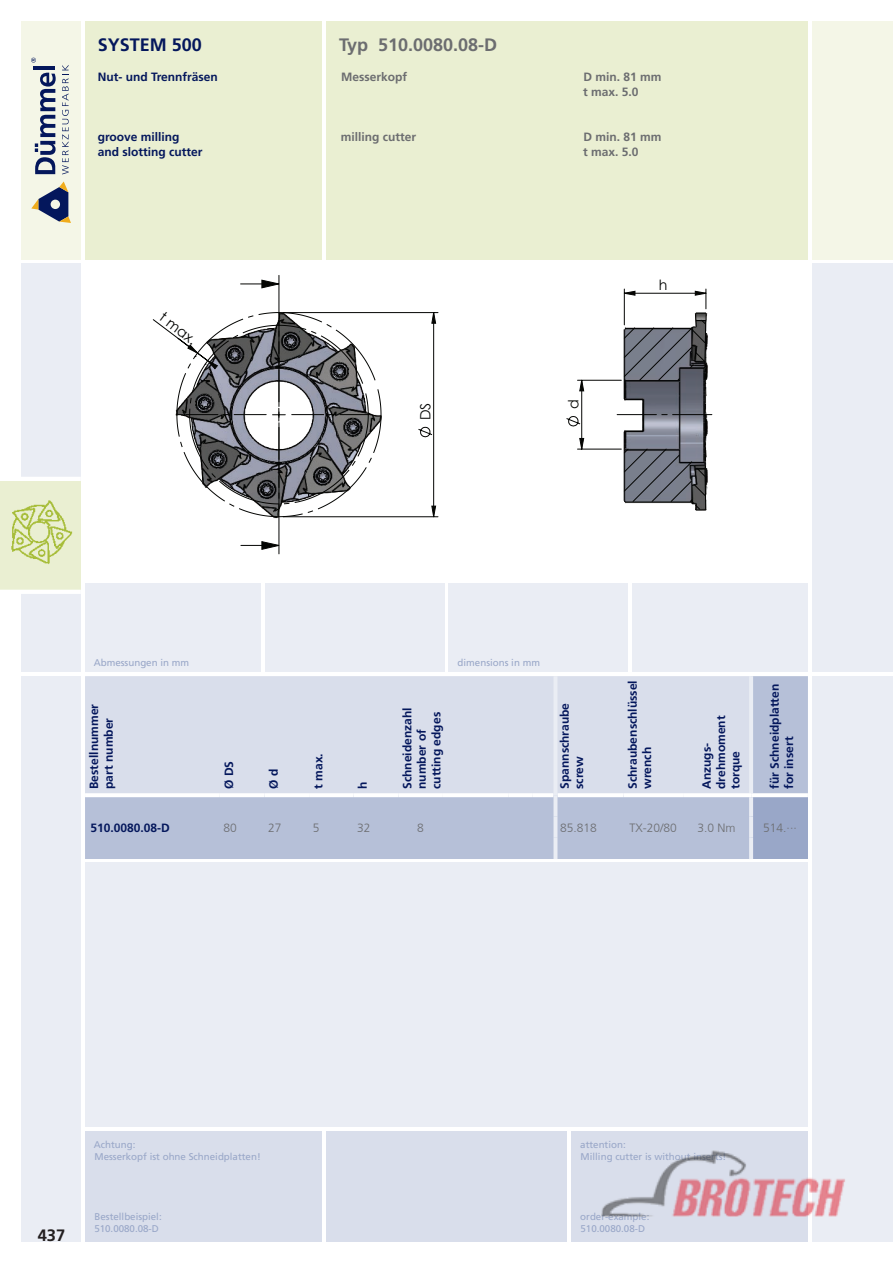
<style>
.page{position:relative;width:893px;height:1263px;background:#fff}
.page>*{position:absolute;margin:0;border:0;box-sizing:border-box;transform-origin:0 0}
.t1{font:700 18px "Frutiger LT Com";color:#6c6d70}
.t2{font:700 18px "Frutiger LT Com";color:#04175c}
.t3{font:700 16.5px "Frutiger LT Com";color:#231f20}
.t4{font:14.1px "Century Gothic";color:#040503}
.t5{font:700 12px/14.4px "Frutiger LT Com";color:#04175c}
.t6{font:700 12px/15px "Frutiger LT Com";color:#6c6d70}
.t7{font:300 12px "Frutiger LT Com";color:#6c6d70}
.t8{font:9.75px/12px "Frutiger LT Com";color:#99a7c8}
</style>
<div class="page">
<div style="left:21px;top:264px;width:60px;height:408px;background:#eaedf4"></div>
<div style="left:22px;top:676px;width:59px;height:566px;background:#eaedf4"></div>
<div style="left:812px;top:21px;width:81px;height:238px;background:#f4f6e7"></div>
<div style="left:85px;top:21px;width:237px;height:238px;background:#eaefd2"></div>
<div style="left:326px;top:21px;width:482px;height:238px;background:#eaefd2"></div>
<div style="left:85px;top:584px;width:175px;height:88px;background:#eaedf4"></div>
<div style="left:265px;top:584px;width:179px;height:88px;background:#eaedf4"></div>
<div style="left:449px;top:584px;width:179px;height:88px;background:#eaedf4"></div>
<div style="left:632px;top:584px;width:176px;height:88px;background:#eaedf4"></div>
<div style="left:812px;top:676px;width:81px;height:566px;background:#eaedf4"></div>
<div style="left:85px;top:1131px;width:237px;height:111px;background:#d9deeb"></div>
<div style="left:326px;top:1131px;width:241px;height:111px;background:#d9deeb"></div>
<div style="left:571px;top:1131px;width:237px;height:111px;background:#d9deeb"></div>
<div style="left:21px;top:21px;width:60px;height:238px;background:#f4f6e7"></div>
<div style="left:0;top:481px;width:81px;height:109px;background:#eaefd2"></div>
<hr style="left:0;top:477px;width:81px;height:4px;background:#fff">
<hr style="left:0;top:590px;width:81px;height:4px;background:#fff">
<div style="left:812px;top:264px;width:81px;height:408px;background:#eaedf4"></div>
<svg style="left:31px;top:181px;width:40px;height:42px"></svg>
<svg style="left:35px;top:73px;width:21px;height:101px"></svg>
<hr style="left:34px;top:66px;width:21px;height:4px;background:#04175c">
<svg style="left:31px;top:58px;width:5px;height:5px"></svg>
<svg style="left:62px;top:65px;width:7px;height:109px"></svg>
<img style="left:11px;top:500px;width:62px;height:65px">
<svg style="left:85px;top:676px;width:723px;height:183px;background:#cbd2e3"></svg>
<div style="left:751px;top:795px;width:57px;height:64px;background:#99a7c8"></div>
<hr style="left:749px;top:676px;width:4px;height:117px;background:#eaedf4">
<hr style="left:749px;top:797px;width:4px;height:19px;background:#eaedf4">
<hr style="left:749px;top:816px;width:4px;height:22px;background:#eaedf4">
<hr style="left:749px;top:838px;width:4px;height:21px;background:#eaedf4">
<hr style="left:85px;top:793px;width:135px;height:4px;background:#fff">
<hr style="left:220px;top:793px;width:44px;height:4px;background:#fff">
<hr style="left:264px;top:793px;width:45px;height:4px;background:#fff">
<hr style="left:309px;top:793px;width:45px;height:4px;background:#fff">
<hr style="left:354px;top:793px;width:44px;height:4px;background:#fff">
<hr style="left:398px;top:793px;width:45px;height:4px;background:#fff">
<hr style="left:443px;top:793px;width:66px;height:4px;background:#fff">
<hr style="left:509px;top:793px;width:23px;height:4px;background:#fff">
<hr style="left:532px;top:793px;width:21px;height:4px;background:#fff">
<hr style="left:557px;top:793px;width:66px;height:4px;background:#fff">
<hr style="left:623px;top:793px;width:60px;height:4px;background:#fff">
<hr style="left:683px;top:793px;width:68px;height:4px;background:#fff">
<svg style="left:751px;top:793px;width:57px;height:4px"></svg>
<hr style="left:553px;top:676px;width:4px;height:119px;background:#eaedf4">
<svg style="left:553px;top:795px;width:4px;height:21px"></svg>
<svg style="left:553px;top:816px;width:4px;height:22px"></svg>
<svg style="left:553px;top:838px;width:4px;height:21px"></svg>
<div style="left:85px;top:862px;width:723px;height:265px;background:#eaedf4"></div>
<img style="left:606px;top:288px;width:107px;height:223px">
<hr style="left:283px;top:516px;width:155px;height:1px;background:#040503">
<hr style="left:283px;top:312px;width:155px;height:1px;background:#040503">
<hr style="left:624px;top:289px;width:1px;height:36px;background:#040503">
<hr style="left:577px;top:380px;width:44px;height:1px;background:#040503">
<hr style="left:577px;top:449px;width:44px;height:1px;background:#040503">
<svg style="left:152px;top:275px;width:230px;height:279px"></svg>
<svg style="left:417px;top:312px;width:19px;height:206px"></svg>
<svg style="left:623px;top:289px;width:84px;height:20px"></svg>
<svg style="left:566px;top:379px;width:19px;height:71px"></svg>
<svg style="left:617px;top:319px;width:95px;height:191px"></svg>
<img style="left:601px;top:1150px;width:244px;height:67px">
<h1 class="t2" style="left:98px;top:34px;width:106px">SYSTEM 500</h1>
<p class="t5" style="left:98px;top:70px;width:122px">Nut- und Trennfräsen</p>
<p class="t5" style="left:98px;top:129px;width:106px;line-height:15px">groove milling and slotting cutter</p>
<p class="t4" style="left:167px;top:308px;width:44px;rotate:37deg">t max.</p>
<h1 class="t1" style="left:339px;top:34px;width:160px">Typ 510.0080.08-D</h1>
<p class="t6" style="left:341px;top:69px;width:67px">Messerkopf</p>
<p class="t6" style="left:341px;top:129px;width:77px">milling cutter</p>
<p class="t4" style="left:416px;top:420px;width:19px;rotate:-90deg">DS</p>
<p class="t6" style="left:583px;top:69px;width:80px">D min. 81 mm t max. 5.0</p>
<p class="t6" style="left:583px;top:129px;width:80px">D min. 81 mm t max. 5.0</p>
<p class="t4" style="left:564px;top:409px;width:11px;rotate:-90deg">d</p>
<p class="t4" style="left:659px;top:275px;width:10px">h</p>
<p class="t8" style="left:94px;top:657px;width:97px">Abmessungen in mm</p>
<p class="t8" style="left:458px;top:657px;width:84px">dimensions in mm</p>
<p class="t5" style="left:87px;top:789px;width:86px;rotate:-90deg">Bestellnummer part number</p>
<p class="t5" style="left:222px;top:789px;width:30px;rotate:-90deg">Ø DS</p>
<p class="t5" style="left:266px;top:789px;width:22px;rotate:-90deg">Ø d</p>
<p class="t5" style="left:311px;top:789px;width:37px;rotate:-90deg">t max.</p>
<p class="t5" style="left:355px;top:789px;width:9px;rotate:-90deg">h</p>
<p class="t5" style="left:400px;top:789px;width:83px;rotate:-90deg">Schneidenzahl number of cutting edges</p>
<p class="t5" style="left:557px;top:789px;width:88px;rotate:-90deg">Spannschraube screw</p>
<p class="t5" style="left:625px;top:789px;width:110px;rotate:-90deg">Schraubenschlüssel wrench</p>
<p class="t5" style="left:699px;top:789px;width:75px;rotate:-90deg">Anzugs&shy;drehmoment torque</p>
<p class="t5" style="left:767px;top:789px;width:106px;rotate:-90deg">für Schneidplatten for insert</p>
<p class="t5" style="left:90px;top:820px;width:81px">510.0080.08-D</p>
<p class="t7" style="left:223px;top:820px;width:15px">80</p>
<p class="t7" style="left:268px;top:820px;width:15px">27</p>
<p class="t7" style="left:313px;top:820px;width:8px">5</p>
<p class="t7" style="left:357px;top:820px;width:15px">32</p>
<p class="t7" style="left:417px;top:820px;width:8px">8</p>
<p class="t7" style="left:560px;top:820px;width:38px">85.818</p>
<p class="t7" style="left:630px;top:820px;width:49px">TX-20/80</p>
<p class="t7" style="left:698px;top:820px;width:40px">3.0 Nm</p>
<p class="t7" style="left:763px;top:820px;width:35px">514.∙∙∙</p>
<h2 class="t3" style="left:38px;top:1225px;width:29px">437</h2>
<p class="t8" style="left:94px;top:1139px;width:169px">Achtung:<br>Messerkopf ist ohne Schneidplatten!</p>
<p class="t8" style="left:94px;top:1211px;width:69px">Bestellbeispiel:<br>510.0080.08-D</p>
<p class="t8" style="left:580px;top:1139px;width:148px">attention:<br>Milling cutter is without inserts!</p>
<p class="t8" style="left:580px;top:1211px;width:71px">order-example:<br>510.0080.08-D</p>
</div>
